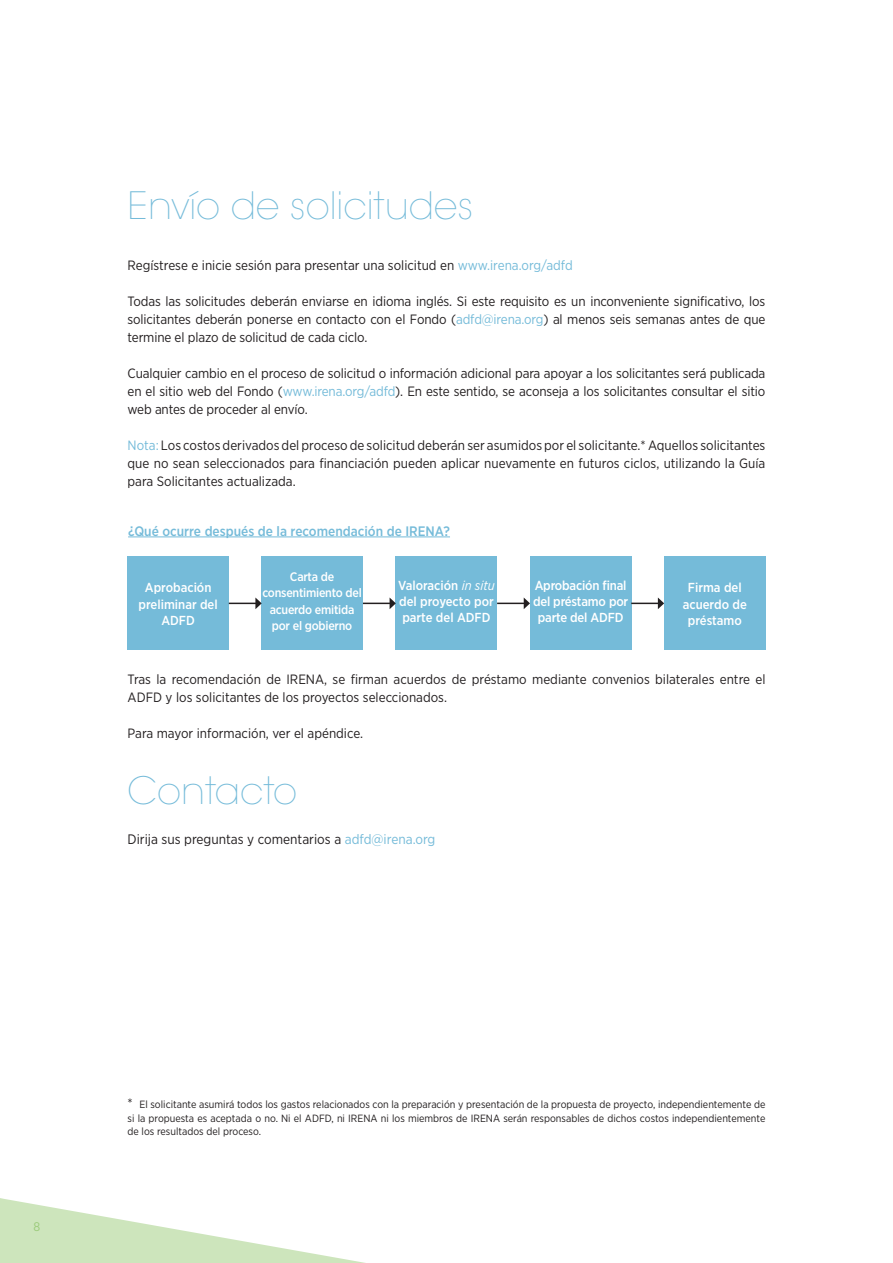
<style>
.page{position:relative;width:893px;height:1263px;background:#fff}
.page>*{position:absolute;margin:0;border:0;box-sizing:border-box;transform-origin:0 0}
.t1{font:200 37.5px "ITC Avant Garde Std";color:#75bbd9}
.t2{font:13.65px "Gotham Narrow";color:#231f20}
.t3{font:500 13.65px "Gotham Narrow";color:#75bbd9}
.t4{font:13.5px/18px "Gotham Narrow";color:#231f20;text-align:justify}
.t5{font:500 13.05px/16.2px "Gotham Narrow";color:#fff;text-align:center}
.t6{font:12.45px "Gotham Narrow";color:#9bcb7a}
.t7{font:500 12.3px/16.2px "Gotham Narrow";letter-spacing:-.02em;color:#fff;text-align:center}
.t8{font:10.5px/13.5px "Gotham Narrow";color:#231f20;text-align:justify}
.s1{color:#75bbd9}
.s2{font-weight:400;font-style:italic}
.s3{font-size:13.5px}
</style>
<div class="page">
<svg style="left:0;top:1198px;width:365px;height:65px"></svg>
<div style="left:128px;top:557px;width:101px;height:93px;background:#75bbd9"></div>
<div style="left:262px;top:557px;width:101px;height:93px;background:#75bbd9"></div>
<div style="left:530px;top:557px;width:101px;height:93px;background:#75bbd9"></div>
<div style="left:396px;top:557px;width:101px;height:93px;background:#75bbd9"></div>
<div style="left:664px;top:557px;width:101px;height:93px;background:#75bbd9"></div>
<svg style="left:229px;top:597px;width:33px;height:12px"></svg>
<svg style="left:363px;top:597px;width:33px;height:12px"></svg>
<svg style="left:497px;top:597px;width:33px;height:12px"></svg>
<svg style="left:631px;top:597px;width:33px;height:12px"></svg>
<hr style="left:128px;top:536px;width:322px;height:1px;background:#75bbd9">
<h1 class="t1" style="left:128px;top:184px;width:347px">Envío de solicitudes</h1>
<p class="t4" style="left:128px;top:256px;width:447px">Regístrese e inicie sesión para presentar una solicitud en <span class="s1">www.irena.org/adfd</span></p>
<p class="t4" style="left:128px;top:292px;width:639px">Todas las solicitudes deberán enviarse en idioma inglés. Si este requisito es un inconveniente significativo, los solicitantes deberán ponerse en contacto con el Fondo (<span class="s1">adfd@irena.org</span>) al menos seis semanas antes de que termine el plazo de solicitud de cada ciclo.</p>
<p class="t4" style="left:128px;top:364px;width:639px">Cualquier cambio en el proceso de solicitud o información adicional para apoyar a los solicitantes será publicada en el sitio web del Fondo (<span class="s1">www.irena.org/adfd</span>). En este sentido, se aconseja a los solicitantes consultar el sitio web antes de proceder al envío.</p>
<p class="t4" style="left:128px;top:436px;width:639px"><span class="s1">Nota:</span> Los costos derivados del proceso de solicitud deberán ser asumidos por el solicitante.* Aquellos solicitantes que no sean seleccionados para financiación pueden aplicar nuevamente en futuros ciclos, utilizando la Guía para Solicitantes actualizada.</p>
<p class="t3" style="left:128px;top:522px;width:323px">¿Qué ocurre después de la recomendación de IRENA?</p>
<p class="t7" style="left:262px;top:569px;width:101px">Carta de consentimiento del acuerdo emitida por el gobierno</p>
<p class="t5" style="left:533px;top:577px;width:97px">Aprobación final del préstamo por parte del ADFD</p>
<p class="t5" style="left:683px;top:580px;width:66px">Firma del acuerdo de préstamo</p>
<p class="t5" style="left:139px;top:580px;width:81px">Aprobación preliminar del<br>ADFD</p>
<p class="t5" style="left:398px;top:577px;width:98px;text-align:justify">Valoración <span class="s2">in situ </span>del proyecto por parte del ADFD</p>
<p class="t4" style="left:128px;top:670px;width:639px">Tras la recomendación de IRENA, se firman acuerdos de préstamo mediante convenios bilaterales entre el<br>ADFD y los solicitantes de los proyectos seleccionados.</p>
<p class="t4" style="left:128px;top:724px;width:237px">Para mayor información, ver el apéndice.</p>
<h1 class="t1" style="left:128px;top:769px;width:171px">Contacto</h1>
<p class="t2" style="left:128px;top:831px;width:309px">Dirija sus preguntas y comentarios a <span class="s1">adfd@irena.org</span></p>
<p class="t6" style="left:33px;top:1219px;width:8px">8</p>
<p class="t8" style="left:128px;top:1097px;width:639px"><span class="s3">*</span> El solicitante asumirá todos los gastos relacionados con la preparación y presentación de la propuesta de proyecto, independientemente de si la propuesta es aceptada o no. Ni el ADFD, ni IRENA ni los miembros de IRENA serán responsables de dichos costos independientemente de los resultados del proceso.</p>
</div>
